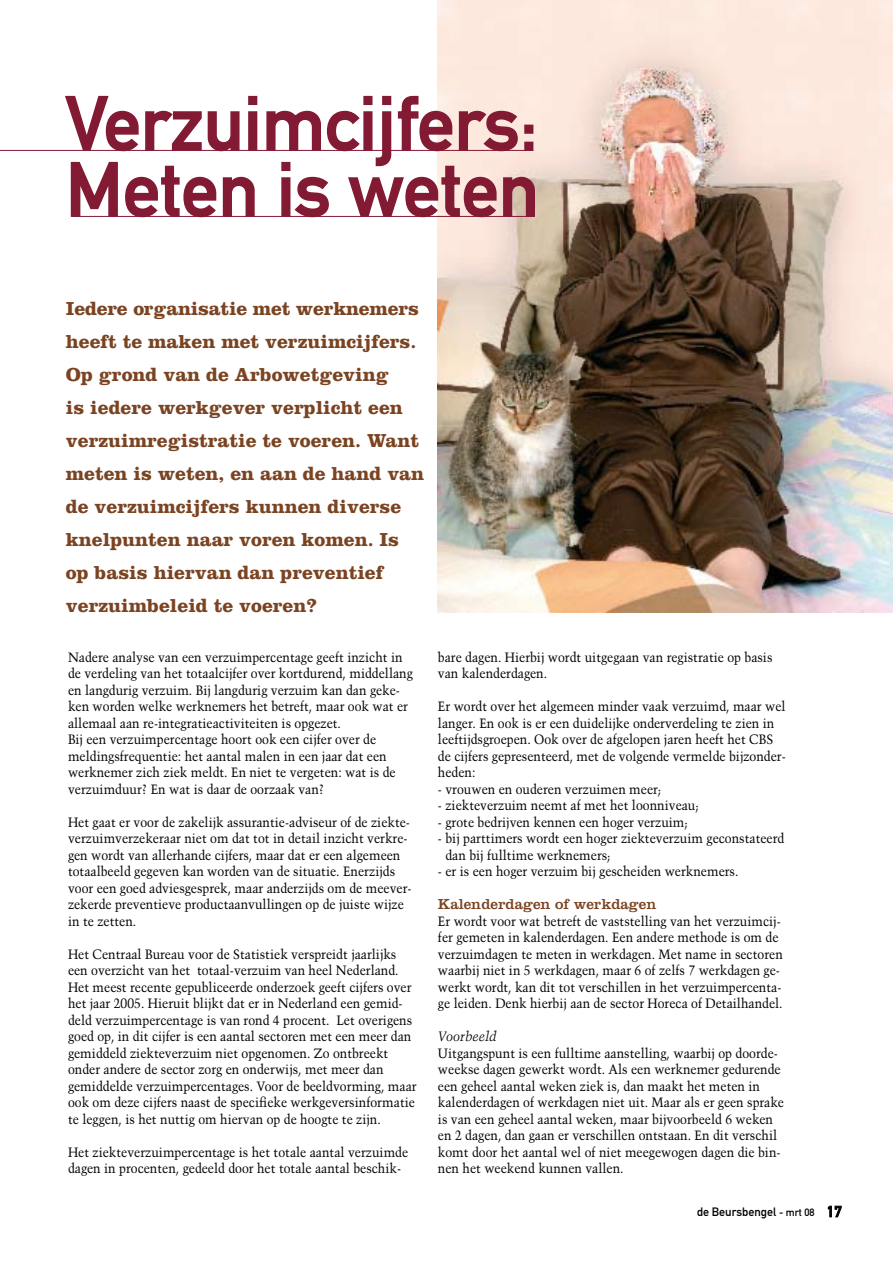
<style>
.page{position:relative;width:893px;height:1263px;background:#fff}
.page>*{position:absolute;margin:0;border:0;box-sizing:border-box;transform-origin:0 0}
.t1{font:75px/66px "DIN Mittelschrift Std";color:#831a34}
.t2{font:700 19.5px/33px "Clarendon LT Std";color:#7a4321}
.t3{font:15px "Clarendon LT Std";color:#7a4321}
.t4{font:13.5px/16.5px "Trump Mediaeval LT Std";color:#000;scale:.91 1}
.t5{font:italic 13.5px "Trump Mediaeval LT Std";letter-spacing:.01em;color:#000;scale:.91 1}
.t6{font:12px "DIN Mittelschrift Std";color:#000}
.s1{font-size:10.5px}
.s2{font-size:15px}
</style>
<div class="page">
<img style="left:438px;top:0;width:455px;height:612px">
<svg style="left:828px;top:1205px;width:14px;height:12px"></svg>
<svg style="left:64px;top:95px;width:176px;height:57px"></svg>
<svg style="left:247px;top:95px;width:11px;height:55px"></svg>
<svg style="left:70px;top:161px;width:185px;height:57px"></svg>
<svg style="left:266px;top:95px;width:270px;height:123px"></svg>
<hr style="left:0;top:150px;width:533px;height:1px;background:#831a34">
<hr style="left:71px;top:216px;width:464px;height:1px;background:#831a34">
<h1 class="t1" style="left:66px;top:91px;width:475px">Verzuimcijfers:<br>Meten is weten</h1>
<p class="t2" style="left:66px;top:292px;width:360px">Iedere organisatie met werknemers heeft te maken met verzuim-cijfers.<br>Op grond van de Arbowetgeving<br>is iedere werkgever verplicht een verzuimregistratie te voeren. Want meten is weten, en aan de hand van de verzuimcijfers kunnen diverse knelpunten naar voren komen. Is op basis hiervan dan preventief verzuimbeleid te voeren?</p>
<p class="t4" style="left:68px;top:649px;width:380px">Nadere analyse van een verzuimpercentage geeft inzicht in de verdeling van het totaalcijfer over kortdurend, middellang en langdurig verzuim. Bij langdurig verzuim kan dan geke&shy;ken worden welke werknemers het betreft, maar ook wat er allemaal aan re-integratieactiviteiten is opgezet.<br>Bij een verzuimpercentage hoort ook een cijfer over de meldingsfrequentie: het aantal malen in een jaar dat een werknemer zich ziek meldt. En niet te vergeten: wat is de verzuimduur? En wat is daar de oorzaak van?</p>
<p class="t4" style="left:68px;top:814px;width:379px">Het gaat er voor de zakelijk assurantie-adviseur of de ziekte&shy;verzuimverzekeraar niet om dat tot in detail inzicht verkre&shy;gen wordt van allerhande cijfers, maar dat er een algemeen totaalbeeld gegeven kan worden van de situatie. Enerzijds voor een goed adviesgesprek, maar anderzijds om de meever&shy;zekerde preventieve productaanvullingen op de juiste wijze in te zetten.</p>
<p class="t4" style="left:68px;top:946px;width:385px">Het Centraal Bureau voor de Statistiek verspreidt jaarlijks een overzicht van het totaal-verzuim van heel Nederland.<br>Het meest recente gepubliceerde onderzoek geeft cijfers over het jaar 2005. Hieruit blijkt dat er in Nederland een gemid&shy;deld verzuimpercentage is van rond 4 procent. Let overigens goed op, in dit cijfer is een aantal sectoren met een meer dan gemiddeld ziekteverzuim niet opgenomen. Zo ontbreekt onder andere de sector zorg en onderwijs, met meer dan gemiddelde verzuimpercentages. Voor de beeldvorming, maar ook om deze cijfers naast de specifieke werkgeversinformatie te leggen, is het nuttig om hiervan op de hoogte te zijn.</p>
<p class="t4" style="left:68px;top:1144px;width:375px">Het ziekteverzuimpercentage is het totale aantal verzuimde dagen in procenten, gedeeld door het totale aantal beschik-</p>
<p class="t4" style="left:438px;top:649px;width:369px">bare dagen. Hierbij wordt uitgegaan van registratie op basis van kalenderdagen.</p>
<p class="t4" style="left:438px;top:698px;width:384px">Er wordt over het algemeen minder vaak verzuimd, maar wel langer. En ook is er een duidelijke onderverdeling te zien in leeftijdsgroepen. Ook over de afgelopen jaren heeft het CBS de cijfers gepresenteerd, met de volgende vermelde bijzonder&shy;heden:</p>
<p class="t4" style="left:438px;top:781px;width:247px">- vrouwen en ouderen verzuimen meer;</p>
<p class="t4" style="left:438px;top:797px;width:288px">- ziekteverzuim neemt af met het loonniveau;</p>
<p class="t4" style="left:438px;top:814px;width:276px">- grote bedrijven kennen een hoger verzuim;</p>
<p class="t4" style="left:445px;top:830px;width:374px;text-indent:-8px">- bij parttimers wordt een hoger ziekteverzuim geconstateerd dan bij fulltime werknemers;</p>
<p class="t4" style="left:438px;top:863px;width:332px">- er is een hoger verzuim bij gescheiden werknemers.</p>
<p class="t3" style="left:438px;top:895px;width:220px">Kalenderdagen of werkdagen</p>
<p class="t4" style="left:438px;top:913px;width:380px">Er wordt voor wat betreft de vaststelling van het verzuimcij&shy;fer gemeten in kalenderdagen. Een andere methode is om de verzuimdagen te meten in werkdagen. Met name in sectoren waarbij niet in 5 werkdagen, maar 6 of zelfs 7 werkdagen ge&shy;werkt wordt, kan dit tot verschillen in het verzuimpercenta&shy;ge leiden. Denk hierbij aan de sector Horeca of Detailhandel.</p>
<p class="t5" style="left:438px;top:1028px;width:66px">Voorbeeld</p>
<p class="t4" style="left:438px;top:1045px;width:382px">Uitgangspunt is een fulltime aanstelling, waarbij op doorde&shy;weekse dagen gewerkt wordt. Als een werknemer gedurende een geheel aantal weken ziek is, dan maakt het meten in kalenderdagen of werkdagen niet uit. Maar als er geen sprake is van een geheel aantal weken, maar bijvoorbeeld 6 weken en 2 dagen, dan gaan er verschillen ontstaan. En dit verschil komt door het aantal wel of niet meegewogen dagen die bin&shy;nen het weekend kunnen vallen.</p>
<p class="t6" style="left:697px;top:1205px;width:146px">de Beursbengel <span class="s1">- mrt 08</span> <span class="s2">17</span></p>
</div>
